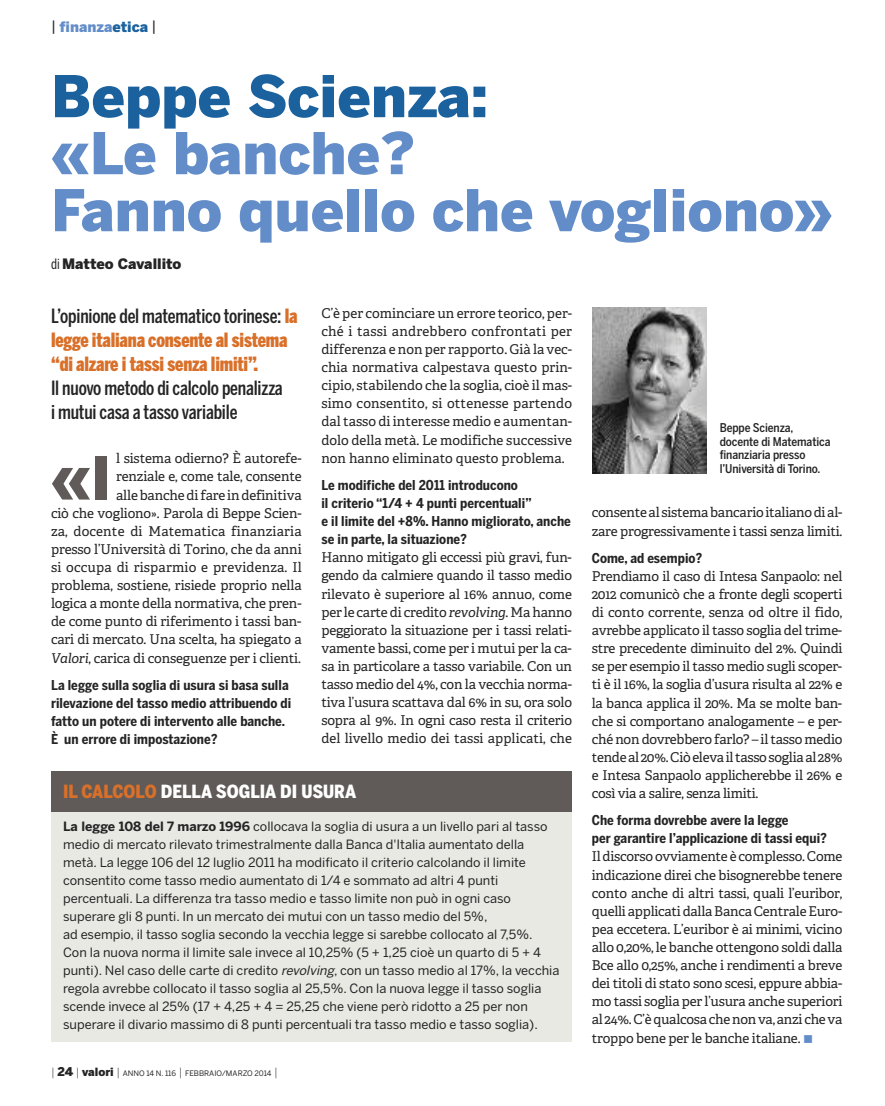
<style>
.page{position:relative;width:885px;height:1106px;background:#fff}
.page>*{position:absolute;margin:0;border:0;box-sizing:border-box;transform-origin:0 0}
.t1{font:900 58.95px "Benton Sans";color:#605b58}
.t2{font:900 57px/57px "Benton Sans";color:#638dc9}
.t3{font:900 57px "Benton Sans";color:#1a619e}
.t4{font:900 19.5px/24px "Benton Sans Comp";letter-spacing:-.01em;color:#d9702a}
.t5{font:500 19.5px/24px "Benton Sans Comp";letter-spacing:-.01em;color:#242425}
.t6{font:900 18px "Benton Sans Cond";color:#fff}
.t7{font:900 14.25px "Benton Sans";color:#242425}
.t8{font:900 14.25px "Benton Sans";color:#638dc9}
.t9{font:13.5px/18.1px "Adelle";letter-spacing:-.01em;color:#242425;text-align:justify}
.t10{font:700 13.5px/18.1px "Benton Sans Cond";color:#242425}
.t11{font:12.75px/18px "Benton Sans";color:#242425}
.t12{font:500 12px/13.5px "Benton Sans Cond";letter-spacing:-.005em;color:#242425}
.t13{font:7.5px "Benton Sans";color:#242425}
.s1{font-weight:400;color:#242425}
.s2{color:#1a619e}
.s3{font-family:"Benton Sans Comp";font-weight:400}
.s4{font-weight:500;color:#242425}
.s5{font-style:italic}
.s6{color:#d9702a}
.s7{font-weight:700}
.s8{font-weight:300;font-size:11.25px}
.s9{font-weight:900;font-size:12px}
.s10{font-weight:900;font-size:11.25px}
</style>
<div class="page">
<div style="left:51px;top:771px;width:520px;height:271px;background:#e9e9e4"></div>
<div style="left:51px;top:771px;width:520px;height:41px;background:#605b58"></div>
<img style="left:592px;top:307px;width:114px;height:166px">
<p class="t8" style="left:51px;top:22px;width:107px"><span class="s1">|</span> finanza<span class="s2">etica</span> <span class="s1">|</span></p>
<h2 class="t3" style="left:51px;top:75px;width:438px">Beppe Scienza:</h2>
<h2 class="t2" style="left:51px;top:130px;width:782px">«Le banche?<br>Fanno quello che vogliono»</h2>
<p class="t7" style="left:51px;top:259px;width:132px"><span class="s3">di</span> Matteo Cavallito</p>
<h3 class="t4" style="left:51px;top:305px;width:248px"><span class="s4">L’opinione del matematico torinese:</span> la legge italiana consente al sistema “di alzare i tassi senza limiti”.</h3>
<h3 class="t5" style="left:51px;top:377px;width:233px">Il nuovo metodo di calcolo penalizza i mutui casa a tasso variabile</h3>
<p class="t9" style="left:321px;top:305px;width:252px">C’è per cominciare un errore teorico, per&shy;ché i tassi andrebbero confrontati per differenza e non per rapporto. Già la vec&shy;chia normativa calpestava questo prin&shy;cipio, stabilendo che la soglia, cioè il mas&shy;simo consentito, si ottenesse partendo dal tasso di interesse medio e aumentan&shy;dolo della metà. Le modifiche successive non hanno eliminato questo problema.</p>
<p class="t10" style="left:321px;top:477px;width:251px">Le modifiche del 2011 introducono<br>il criterio “1/4 + 4 punti percentuali”<br>e il limite del +8%. Hanno migliorato, anche se in parte, la situazione?</p>
<p class="t9" style="left:321px;top:549px;width:252px">Hanno mitigato gli eccessi più gravi, fun&shy;gendo da calmiere quando il tasso medio rilevato è superiore al 16% annuo, come per le carte di credito <span class="s5">revolving</span>. Ma hanno peggiorato la situazione per i tassi relati&shy;vamente bassi, come per i mutui per la ca&shy;sa in particolare a tasso variabile. Con un tasso medio del 4%, con la vecchia norma&shy;tiva l’usura scattava dal 6% in su, ora solo sopra al 9%. In ogni caso resta il criterio del livello medio dei tassi applicati, che</p>
<p class="t12" style="left:719px;top:422px;width:112px">Beppe Scienza, docente di Matematica finanziaria presso l’Università di Torino.</p>
<p class="t9" style="left:51px;top:450px;width:252px;text-align:right">l sistema odierno? È autorefe-<br>renziale e, come tale, consente<br>alle banche di fare in definitiva<br>ciò che vogliono». Parola di Beppe Scien&shy;za, docente di Matematica finanziaria presso l’Università di Torino, che da anni si occupa di risparmio e previdenza. Il problema, sostiene, risiede proprio nella logica a monte della normativa, che pren&shy;de come punto di riferimento i tassi ban&shy;cari di mercato. Una scelta, ha spiegato a <span class="s5">Valori</span>, carica di conseguenze per i clienti.</p>
<p class="t10" style="left:51px;top:677px;width:241px">La legge sulla soglia di usura si basa sulla rilevazione del tasso medio attribuendo di fatto un potere di intervento alle banche.<br>È un errore di impostazione?</p>
<h1 class="t1" style="left:51px;top:456px;width:62px">«I</h1>
<p class="t9" style="left:591px;top:504px;width:252px">consente al sistema bancario italiano di al&shy;zare progressivamente i tassi senza limiti.</p>
<p class="t10" style="left:591px;top:550px;width:112px">Come, ad esempio?</p>
<p class="t9" style="left:591px;top:567px;width:252px">Prendiamo il caso di Intesa Sanpaolo: nel 2012 comunicò che a fronte degli scoperti di conto corrente, senza od oltre il fido, avrebbe applicato il tasso soglia del trime&shy;stre precedente diminuito del 2%. Quindi se per esempio il tasso medio sugli scoper&shy;ti è il 16%, la soglia d’usura risulta al 22% e la banca applica il 20%. Ma se molte ban&shy;che si comportano analogamente – e per&shy;ché non dovrebbero farlo? – il tasso medio tende al 20%. Ciò eleva il tasso soglia al 28% e Intesa Sanpaolo applicherebbe il 26% e così via a salire, senza limiti.</p>
<p class="t10" style="left:591px;top:812px;width:237px">Che forma dovrebbe avere la legge<br>per garantire l’applicazione di tassi equi?</p>
<p class="t9" style="left:591px;top:848px;width:252px">Il discorso ovviamente è complesso. Come indicazione direi che bisognerebbe tenere conto anche di altri tassi, quali l’euribor, quelli applicati dalla Banca Centrale Euro&shy;pea eccetera. L’euribor è ai minimi, vicino allo 0,20%, le banche ottengono soldi dalla Bce allo 0,25%, anche i rendimenti a breve dei titoli di stato sono scesi, eppure abbia&shy;mo tassi soglia per l’usura anche superiori al 24%. C’è qualcosa che non va, anzi che va troppo bene per le banche italiane.</p>
<h3 class="t6" style="left:63px;top:784px;width:295px"><span class="s6">IL CALCOLO</span> DELLA SOGLIA DI USURA</h3>
<p class="t11" style="left:63px;top:819px;width:498px"><span class="s7">La legge 108 del 7 marzo 1996</span> collocava la soglia di usura a un livello pari al tasso medio di mercato rilevato trimestralmente dalla Banca d'Italia aumentato della metà. La legge 106 del 12 luglio 2011 ha modificato il criterio calcolando il limite consentito come tasso medio aumentato di 1/4 e sommato ad altri 4 punti percentuali. La differenza tra tasso medio e tasso limite non può in ogni caso superare gli 8 punti. In un mercato dei mutui con un tasso medio del 5%,<br>ad esempio, il tasso soglia secondo la vecchia legge si sarebbe collocato al 7,5%.<br>Con la nuova norma il limite sale invece al 10,25% (5 + 1,25 cioè un quarto di 5 + 4 punti). Nel caso delle carte di credito <span class="s5">revolving</span>, con un tasso medio al 17%, la vecchia regola avrebbe collocato il tasso soglia al 25,5%. Con la nuova legge il tasso soglia scende invece al 25% (17 + 4,25 + 4 = 25,25 che viene però ridotto a 25 per non superare il divario massimo di 8 punti percentuali tra tasso medio e tasso soglia).</p>
<p class="t13" style="left:51px;top:1070px;width:228px"><span class="s8">|</span> <span class="s9">24</span> <span class="s8">|</span> <span class="s10">valori</span> <span class="s8">|</span> ANNO 14 N. 116 <span class="s8">|</span> FEBBRAIO/MARZO 2014 <span class="s8">|</span></p>
</div>
